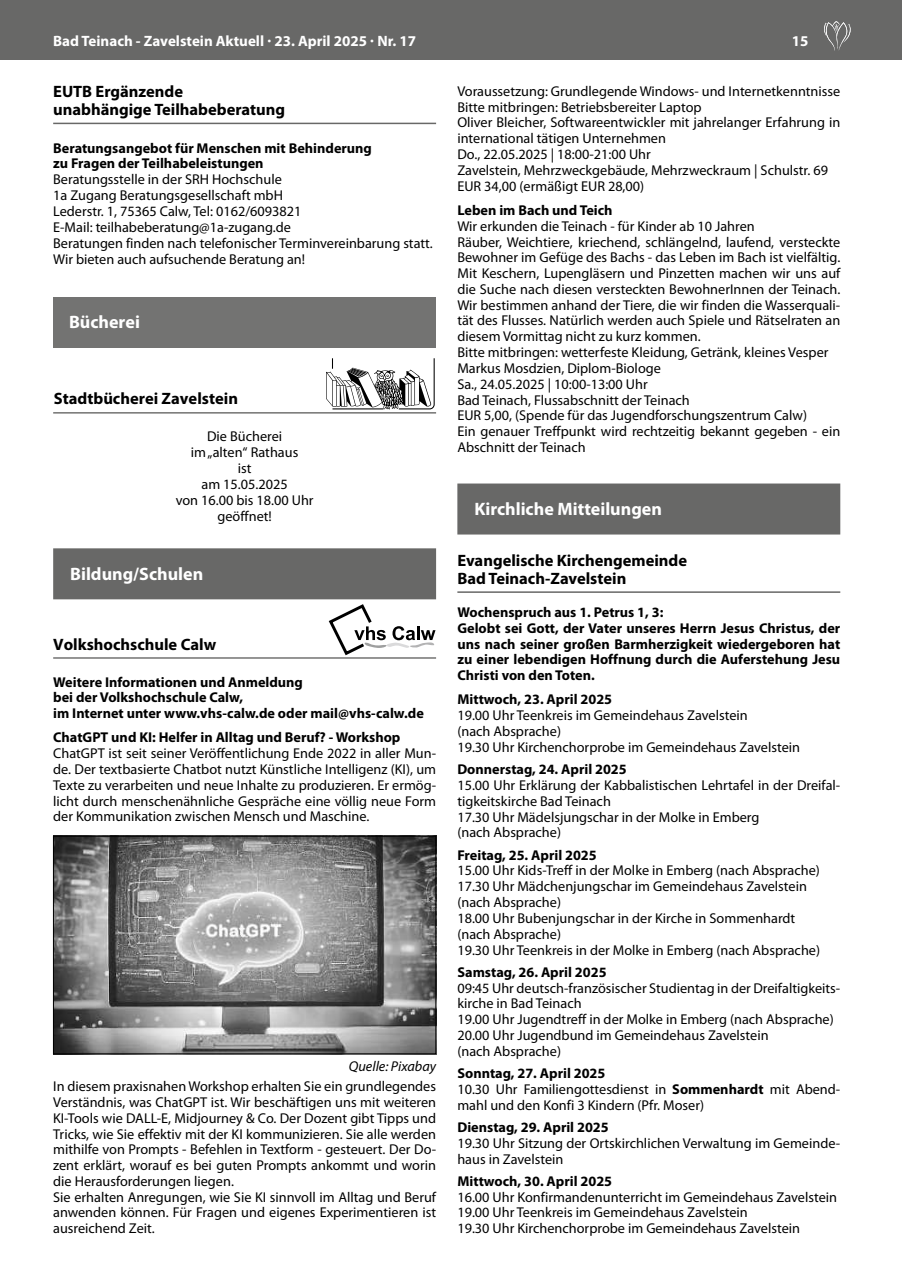
<style>
.page{position:relative;width:902px;height:1280px;background:#fff}
.page>*{position:absolute;margin:0;border:0;box-sizing:border-box;transform-origin:0 0}
.t1{font:700 18px "Myriad Pro";color:#fff}
.t2{font:700 16.5px/18px "Myriad Pro";color:#000}
.t3{font:700 15px "Myriad Pro";color:#fff}
.t4{font:14.25px/15.8px "Myriad Pro";color:#000}
.t5{font:700 14.25px/15.8px "Myriad Pro";color:#000}
.t6{font:italic 14.25px "Myriad Pro";color:#000}
.s1{font-weight:700}
</style>
<div class="page">
<div style="left:0;top:0;width:901px;height:60px;background:#686867"></div>
<svg style="left:824px;top:21px;width:27px;height:30px"></svg>
<hr style="left:53px;top:123px;width:383px;height:1px;background:#686867">
<div style="left:53px;top:548px;width:383px;height:51px;background:#686867"></div>
<svg style="left:326px;top:358px;width:109px;height:52px"></svg>
<div style="left:53px;top:297px;width:383px;height:51px;background:#737372"></div>
<hr style="left:53px;top:412px;width:383px;height:2px;background:#737372">
<svg style="left:328px;top:604px;width:107px;height:52px"></svg>
<hr style="left:53px;top:657px;width:383px;height:2px;background:#737372">
<img style="left:55px;top:838px;width:379px;height:214px">
<div style="left:53px;top:836px;width:383px;height:218px;border:1px solid #000"></div>
<div style="left:457px;top:483px;width:383px;height:51px;background:#686867"></div>
<hr style="left:457px;top:591px;width:383px;height:2px;background:#686867">
<p class="t3" style="left:53px;top:31px;width:364px">Bad Teinach - Zavelstein Aktuell · 23. April 2025 · Nr. 17</p>
<p class="t3" style="left:791px;top:31px;width:18px">15</p>
<p class="t2" style="left:53px;top:82px;width:233px">EUTB Ergänzende unabhängige Teilhabeberatung</p>
<p class="t5" style="left:53px;top:139px;width:320px">Beratungsangebot für Menschen mit Behinderung zu Fragen der Teilhabeleistungen</p>
<p class="t4" style="left:53px;top:171px;width:381px">Beratungsstelle in der SRH Hochschule<br>1a Zugang Beratungsgesellschaft mbH<br>Lederstr. 1, 75365 Calw, Tel: 0162/6093821<br>E-Mail: teilhabeberatung@1a-zugang.de<br>Beratungen finden nach telefonischer Terminvereinbarung statt.<br>Wir bieten auch aufsuchende Beratung an!</p>
<p class="t4" style="left:457px;top:83px;width:384px">Voraussetzung: Grundlegende Windows- und Internetkenntnisse Bitte mitbringen: Betriebsbereiter Laptop<br>Oliver Bleicher, Softwareentwickler mit jahrelanger Erfahrung in international tätigen Unternehmen<br>Do., 22.05.2025 | 18:00-21:00 Uhr<br>Zavelstein, Mehrzweckgebäude, Mehrzweckraum | Schulstr. 69<br>EUR 34,00 (ermäßigt EUR 28,00)</p>
<p class="t5" style="left:457px;top:202px;width:157px">Leben im Bach und Teich</p>
<p class="t4" style="left:457px;top:218px;width:384px">Wir erkunden die Teinach - für Kinder ab 10 Jahren<br>Räuber, Weichtiere, kriechend, schlängelnd, laufend, versteckte Bewohner im Gefüge des Bachs - das Leben im Bach ist vielfältig.<br>Mit Keschern, Lupengläsern und Pinzetten machen wir uns auf die Suche nach diesen versteckten BewohnerInnen der Teinach.<br>Wir bestimmen anhand der Tiere, die wir finden die Wasserquali&shy;tät des Flusses. Natürlich werden auch Spiele und Rätselraten an diesem Vormittag nicht zu kurz kommen.<br>Bitte mitbringen: wetterfeste Kleidung, Getränk, kleines Vesper Markus Mosdzien, Diplom-Biologe<br>Sa., 24.05.2025 | 10:00-13:00 Uhr<br>Bad Teinach, Flussabschnitt der Teinach<br>EUR 5,00, (Spende für das Jugendforschungszentrum Calw)<br>Ein genauer Treffpunkt wird rechtzeitig bekannt gegeben - ein Abschnitt der Teinach</p>
<p class="t1" style="left:69px;top:311px;width:72px">Bücherei</p>
<p class="t2" style="left:54px;top:389px;width:186px">Stadtbücherei Zavelstein</p>
<p class="t4" style="left:176px;top:428px;width:139px;text-align:center">Die Bücherei<br>im „alten“ Rathaus<br>ist<br>am 15.05.2025<br>von 16.00 bis 18.00 Uhr geöffnet!</p>
<p class="t1" style="left:474px;top:497px;width:189px">Kirchliche Mitteilungen</p>
<p class="t2" style="left:457px;top:551px;width:231px">Evangelische Kirchengemeinde<br>Bad Teinach-Zavelstein</p>
<p class="t5" style="left:457px;top:604px;width:384px">Wochenspruch aus 1. Petrus 1, 3:<br>Gelobt sei Gott, der Vater unseres Herrn Jesus Christus, der uns nach seiner großen Barmherzigkeit wiedergeboren hat zu einer lebendigen Hoffnung durch die Auferstehung Jesu Christi von den Toten.</p>
<p class="t5" style="left:457px;top:691px;width:156px">Mittwoch, 23. April 2025</p>
<p class="t4" style="left:457px;top:707px;width:344px">19.00 Uhr Teenkreis im Gemeindehaus Zavelstein<br>(nach Absprache)<br>19.30 Uhr Kirchenchorprobe im Gemeindehaus Zavelstein</p>
<p class="t5" style="left:457px;top:761px;width:171px">Donnerstag, 24. April 2025</p>
<p class="t4" style="left:457px;top:777px;width:384px">15.00 Uhr Erklärung der Kabbalistischen Lehrtafel in der Dreifal&shy;tigkeitskirche Bad Teinach<br>17.30 Uhr Mädelsjungschar in der Molke in Emberg<br>(nach Absprache)</p>
<p class="t5" style="left:457px;top:846px;width:141px">Freitag, 25. April 2025</p>
<p class="t4" style="left:457px;top:862px;width:364px">15.00 Uhr Kids-Treff in der Molke in Emberg (nach Absprache)<br>17.30 Uhr Mädchenjungschar im Gemeindehaus Zavelstein (nach Absprache)<br>18.00 Uhr Bubenjungschar in der Kirche in Sommenhardt (nach Absprache)<br>19.30 Uhr Teenkreis in der Molke in Emberg (nach Absprache)</p>
<p class="t5" style="left:457px;top:964px;width:151px">Samstag, 26. April 2025</p>
<p class="t4" style="left:457px;top:980px;width:384px">09:45 Uhr deutsch-französischer Studientag in der Dreifaltigkeits&shy;kirche in Bad Teinach<br>19.00 Uhr Jugendtreff in der Molke in Emberg (nach Absprache)<br>20.00 Uhr Jugendbund im Gemeindehaus Zavelstein<br>(nach Absprache)</p>
<p class="t4" style="left:457px;top:1065px;width:384px"><span class="s1">Sonntag, 27. April 2025<br></span>10.30 Uhr Familiengottesdienst in <span class="s1">Sommenhardt</span> mit Abend&shy;mahl und den Konfi 3 Kindern (Pfr. Moser)</p>
<p class="t5" style="left:457px;top:1119px;width:153px">Dienstag, 29. April 2025</p>
<p class="t4" style="left:457px;top:1135px;width:384px">19.30 Uhr Sitzung der Ortskirchlichen Verwaltung im Gemeinde&shy;haus in Zavelstein</p>
<p class="t5" style="left:457px;top:1172px;width:156px">Mittwoch, 30. April 2025</p>
<p class="t4" style="left:457px;top:1188px;width:381px">16.00 Uhr Konfirmandenunterricht im Gemeindehaus Zavelstein<br>19.00 Uhr Teenkreis im Gemeindehaus Zavelstein<br>19.30 Uhr Kirchenchorprobe im Gemeindehaus Zavelstein</p>
<p class="t1" style="left:70px;top:562px;width:135px">Bildung/Schulen</p>
<p class="t2" style="left:53px;top:635px;width:165px">Volkshochschule Calw</p>
<p class="t5" style="left:53px;top:673px;width:372px">Weitere Informationen und Anmeldung<br>bei der Volkshochschule Calw,<br>im Internet unter www.vhs-calw.de oder mail@vhs-calw.de</p>
<p class="t5" style="left:53px;top:729px;width:349px">ChatGPT und KI: Helfer in Alltag und Beruf? - Workshop</p>
<p class="t4" style="left:53px;top:745px;width:384px;text-align:justify">ChatGPT ist seit seiner Veröffentlichung Ende 2022 in aller Mun&shy;de. Der textbasierte Chatbot nutzt Künstliche Intelligenz (KI), um Texte zu verarbeiten und neue Inhalte zu produzieren. Er ermög&shy;licht durch menschenähnliche Gespräche eine völlig neue Form der Kommunikation zwischen Mensch und Maschine.</p>
<p class="t6" style="left:349px;top:1057px;width:89px">Quelle: Pixabay</p>
<p class="t4" style="left:53px;top:1078px;width:384px">In diesem praxisnahen Workshop erhalten Sie ein grundlegendes Verständnis, was ChatGPT ist. Wir beschäftigen uns mit weiteren KI-Tools wie DALL-E, Midjourney &amp; Co. Der Dozent gibt Tipps und Tricks, wie Sie effektiv mit der KI kommunizieren. Sie alle werden mithilfe von Prompts - Befehlen in Textform - gesteuert. Der Do&shy;zent erklärt, worauf es bei guten Prompts ankommt und worin die Herausforderungen liegen.<br>Sie erhalten Anregungen, wie Sie KI sinnvoll im Alltag und Beruf anwenden können. Für Fragen und eigenes Experimentieren ist ausreichend Zeit.</p>
</div>
